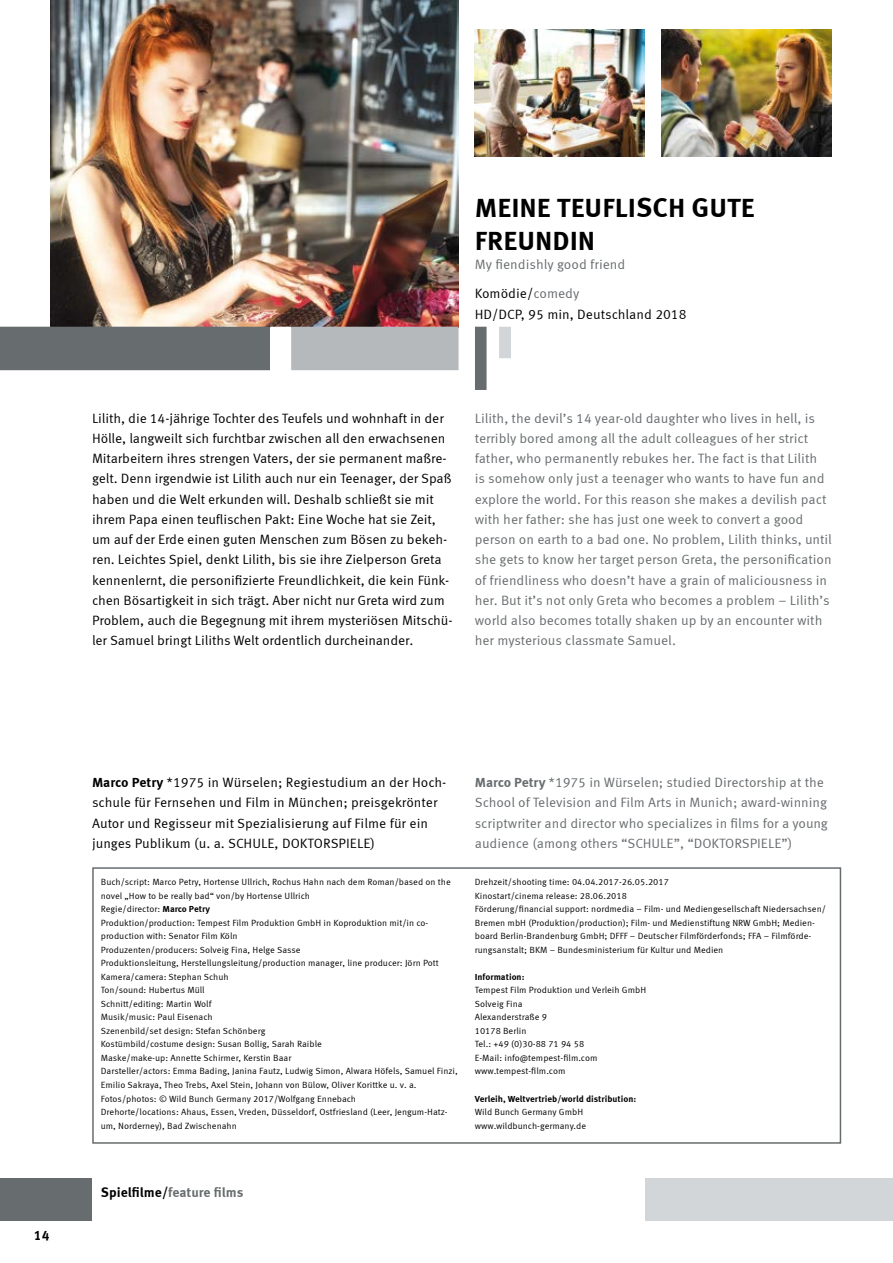
<style>
.page{position:relative;width:893px;height:1263px;background:#fff}
.page>*{position:absolute;margin:0;border:0;box-sizing:border-box;transform-origin:0 0}
.t1{font:700 27px/33px "Meta Correspondence";color:#000}
.t2{font:13.5px/20.2px "Meta Correspondence";letter-spacing:-.01em;color:#000}
.t3{font:13.5px/20.2px "Meta Correspondence";letter-spacing:-.005em;color:#676c6e}
.t4{font:700 13.5px "Meta Correspondence";color:#676c6e}
.t5{font:700 13.5px "Meta Correspondence";color:#000}
.t6{font:9px/13.5px "Meta Correspondence";color:#000}
.t7{font:700 9px "Meta Correspondence";color:#000}
.s1{color:#676c6e}
.s2{font-weight:700}
.s3{color:#000}
</style>
<div class="page">
<img style="left:475px;top:29px;width:170px;height:128px">
<img style="left:661px;top:29px;width:170px;height:128px">
<img style="left:50px;top:0;width:408px;height:327px">
<svg style="left:475px;top:327px;width:12px;height:63px"></svg>
<svg style="left:499px;top:327px;width:12px;height:31px"></svg>
<div style="left:92px;top:867px;width:749px;height:277px;border:2px solid #676c6e"></div>
<svg style="left:0;top:327px;width:459px;height:43px;background:#8a8e91"></svg>
<div style="left:0;top:1178px;width:92px;height:42px;background:#676c6e"></div>
<div style="left:645px;top:1178px;width:248px;height:42px;background:#d3d6d8"></div>
<h1 class="t1" style="left:475px;top:191px;width:282px">MEINE TEUFLISCH GUTE<br>FREUNDIN</h1>
<h2 class="t3" style="left:475px;top:254px;width:152px">My fiendishly good friend</h2>
<h2 class="t2" style="left:475px;top:283px;width:213px">Komödie/<span class="s1">comedy<br></span>HD/DCP, 95 min, Deutschland 2018</h2>
<p class="t2" style="left:92px;top:408px;width:362px">Lilith, die 14-jährige Tochter des Teufels und wohnhaft in der Hölle, langweilt sich furchtbar zwischen all den erwachsenen Mitarbeitern ihres strengen Vaters, der sie permanent maßre&shy;gelt. Denn irgendwie ist Lilith auch nur ein Teenager, der Spaß haben und die Welt erkunden will. Deshalb schließt sie mit ihrem Papa einen teuflischen Pakt: Eine Woche hat sie Zeit, um auf der Erde einen guten Menschen zum Bösen zu bekeh&shy;ren. Leichtes Spiel, denkt Lilith, bis sie ihre Zielperson Greta kennenlernt, die personifizierte Freundlichkeit, die kein Fünk&shy;chen Bösartigkeit in sich trägt. Aber nicht nur Greta wird zum Problem, auch die Begegnung mit ihrem mysteriösen Mitschü&shy;ler Samuel bringt Liliths Welt ordentlich durcheinander.</p>
<p class="t3" style="left:475px;top:408px;width:359px">Lilith, the devil’s 14 year-old daughter who lives in hell, is terribly bored among all the adult colleagues of her strict father, who permanently rebukes her. The fact is that Lilith<br>is somehow only just a teenager who wants to have fun and explore the world. For this reason she makes a devilish pact with her father: she has just one week to convert a good person on earth to a bad one. No problem, Lilith thinks, until she gets to know her target person Greta, the personification of friendliness who doesn’t have a grain of maliciousness in her. But it’s not only Greta who becomes a problem – Lilith’s world also becomes totally shaken up by an encounter with her mysterious classmate Samuel.</p>
<h2 class="t5" style="left:34px;top:1227px;width:17px">14</h2>
<h2 class="t2" style="left:92px;top:772px;width:356px"><span class="s2">Marco Petry</span> *1975 in Würselen; Regiestudium an der Hoch&shy;schule für Fernsehen und Film in München; preisgekrönter Autor und Regisseur mit Spezialisierung auf Filme für ein junges Publikum (u. a. SCHULE, DOKTORSPIELE)</h2>
<p class="t6" style="left:101px;top:875px;width:358px">Buch/script: Marco Petry, Hortense Ullrich, Rochus Hahn nach dem Roman/based on the novel „How to be really bad“ von/by Hortense Ullrich<br>Regie/director: <span class="s2">Marco Petry<br></span>Produktion/production: Tempest Film Produktion GmbH in Koproduktion mit/in co&shy;production with: Senator Film Köln<br>Produzenten/producers: Solveig Fina, Helge Sasse<br>Produktionsleitung, Herstellungsleitung/production manager, line producer: Jörn Pott Kamera/camera: Stephan Schuh<br>Ton/sound: Hubertus Müll<br>Schnitt/editing: Martin Wolf<br>Musik/music: Paul Eisenach<br>Szenenbild/set design: Stefan Schönberg<br>Kostümbild/costume design: Susan Bollig, Sarah Raible<br>Maske/make-up: Annette Schirmer, Kerstin Baar<br>Darsteller/actors: Emma Bading, Janina Fautz, Ludwig Simon, Alwara Höfels, Samuel Finzi, Emilio Sakraya, Theo Trebs, Axel Stein, Johann von Bülow, Oliver Korittke u. v. a.<br>Fotos/photos: © Wild Bunch Germany 2017/Wolfgang Ennebach<br>Drehorte/locations: Ahaus, Essen, Vreden, Düsseldorf, Ostfriesland (Leer, Jengum-Hatz&shy;um, Norderney), Bad Zwischenahn</p>
<h2 class="t3" style="left:475px;top:772px;width:355px"><span class="s2">Marco Petry</span> *1975 in Würselen; studied Directorship at the School of Television and Film Arts in Munich; award-winning scriptwriter and director who specializes in films for a young audience (among others “SCHULE”, “DOKTORSPIELE”)</h2>
<p class="t6" style="left:475px;top:875px;width:353px">Drehzeit/shooting time: 04.04.2017-26.05.2017<br>Kinostart/cinema release: 28.06.2018<br>Förderung/financial support: nordmedia – Film- und Mediengesellschaft Niedersachsen/ Bremen mbH (Produktion/production); Film- und Medienstiftung NRW GmbH; Medien&shy;board Berlin-Brandenburg GmbH; DFFF – Deutscher Filmförderfonds; FFA – Filmförde&shy;rungsanstalt; BKM – Bundesministerium für Kultur und Medien</p>
<p class="t7" style="left:475px;top:971px;width:51px">Information:</p>
<p class="t6" style="left:475px;top:983px;width:173px">Tempest Film Produktion und Verleih GmbH<br>Solveig Fina<br>Alexanderstraße 9<br>10178 Berlin<br>Tel.: +49 (0)30-88 71 94 58<br>E-Mail: info@tempest-film.com www.tempest-film.com</p>
<p class="t7" style="left:475px;top:1093px;width:163px">Verleih, Weltvertrieb/world distribution:</p>
<p class="t6" style="left:475px;top:1105px;width:113px">Wild Bunch Germany GmbH www.wildbunch-germany.de</p>
<h2 class="t4" style="left:101px;top:1184px;width:144px"><span class="s3">Spielfilme/</span>feature films</h2>
</div>
